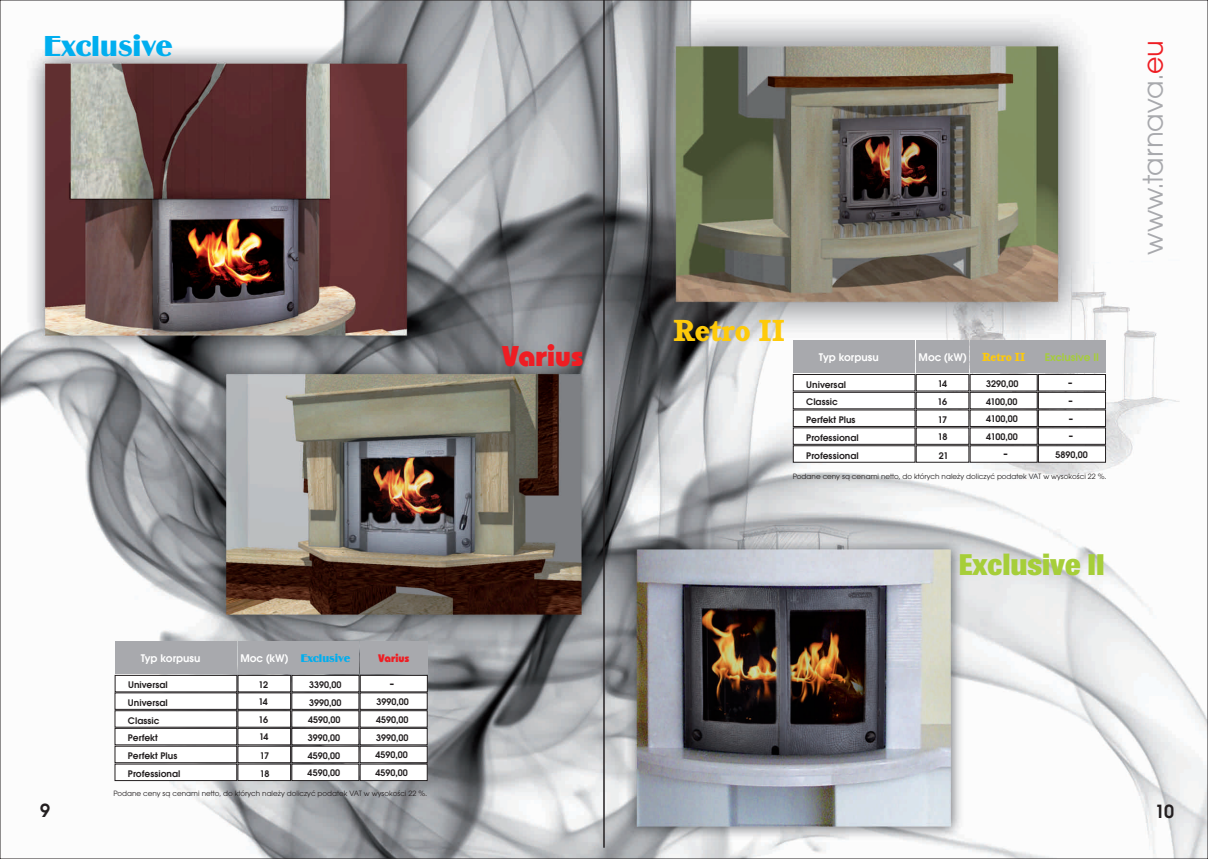
<style>
.page{position:relative;width:1208px;height:859px;background:#fff}
.page>*{position:absolute;margin:0;border:0;box-sizing:border-box;transform-origin:0 0}
.t1{font:30px "Avant Gar Got Itc TEE";letter-spacing:-3.01em;color:#a8a9ad}
.t2{font:30px "Brown CE Heavy";color:#a6ce39}
.t3{font:30px "Binner DEE";letter-spacing:-2.495em;color:#00aeef}
.t4{font:30px "Cushing Itc TEE Heav";letter-spacing:-2.29em;color:#feca0a}
.t5{font:30px "Bauhaus ITCEE Heav";letter-spacing:-2.625em;color:#ee1d23}
.t6{font:600 20px "Avant Gar Got Itc TEE";color:#231f20}
.t7{font:600 14.4px/17.8px "Avant Gar Got Itc TEE";color:#231f20;text-align:justify}
.t8{font:600 11.5px "Avant Gar Got Itc TEE";letter-spacing:-2.5em;color:#fff}
.t9{font:600 11.5px "Avant Gar Got Itc TEE";letter-spacing:-2.625em;color:#fff}
.t10{font:600 11.5px "Avant Gar Got Itc TEE";letter-spacing:-2.455em;color:#a6ce39}
.t11{font:11.5px "Binner DEE";letter-spacing:-2.495em;color:#00aeef}
.t12{font:11.5px "Cushing Itc TEE Heav";letter-spacing:-2.29em;color:#feca0a}
.t13{font:11.5px "Bauhaus ITCEE Heav";letter-spacing:-2.625em;color:#ee1d23}
.t14{font:600 10px/17.6px "Avant Gar Got Itc TEE";letter-spacing:-2.5em;color:#231f20}
.t15{font:600 10px/17.9px "Avant Gar Got Itc TEE";letter-spacing:-2.525em;color:#231f20}
.t16{font:600 10px/17.9px "Avant Gar Got Itc TEE";letter-spacing:-2.53em;color:#231f20}
.t17{font:600 10px "Avant Gar Got Itc TEE";letter-spacing:-2.615em;color:#231f20}
.t18{font:600 10px "Avant Gar Got Itc TEE";letter-spacing:-2.02em;color:#231f20}
.t19{font:8px "Avant Gar Got Itc TEE";letter-spacing:-2.85em;color:#231f20}
.s1{font-size:14.4px}
.s2{color:#ee1d23}
</style>
<div class="page">
<img style="left:2px;top:2px;width:1204px;height:855px">
<div style="left:115px;top:641px;width:122px;height:33px;background:#a8a9ad"></div>
<div style="left:793px;top:340px;width:122px;height:33px;background:#a8a9ad"></div>
<div style="left:238px;top:641px;width:52px;height:33px;background:#a8a9ad"></div>
<div style="left:916px;top:340px;width:53px;height:33px;background:#a8a9ad"></div>
<div style="left:292px;top:641px;width:67px;height:33px;background:#a8a9ad"></div>
<div style="left:970px;top:340px;width:67px;height:33px;background:#a8a9ad"></div>
<div style="left:360px;top:641px;width:67px;height:33px;background:#a8a9ad"></div>
<div style="left:1038px;top:340px;width:67px;height:33px;background:#a8a9ad"></div>
<svg style="left:115px;top:675px;width:312px;height:106px"></svg>
<svg style="left:793px;top:374px;width:312px;height:88px"></svg>
<hr style="left:603px;top:0;width:1px;height:848px;background:#231f20">
<h1 class="t3" style="left:44px;top:33px;width:216px">Excl usive</h1>
<h1 class="t5" style="left:502px;top:344px;width:149px">Varius</h1>
<h3 class="t8" style="left:141px;top:654px;width:93px">Typkorpusu</h3>
<h3 class="t9" style="left:240px;top:653px;width:94px">Moc (kW)</h3>
<h3 class="t11" style="left:301px;top:654px;width:84px">Excl usive</h3>
<h3 class="t13" style="left:378px;top:653px;width:58px">Varius</h3>
<p class="t17" style="left:128px;top:681px;width:70px">Universal</p>
<p class="t14" style="left:258px;top:677px;width:36px">12</p>
<p class="t14" style="left:309px;top:677px;width:59px">3390, 00</p>
<h3 class="t7" style="left:390px;top:675px;width:23px">-</h3>
<p class="t17" style="left:128px;top:698px;width:70px">Universal</p>
<p class="t14" style="left:258px;top:694px;width:36px">14</p>
<p class="t14" style="left:309px;top:694px;width:126px">3990,00 3990,00</p>
<p class="t18" style="left:128px;top:716px;width:61px">Classic</p>
<p class="t16" style="left:128px;top:730px;width:74px">Perfekt<br>Perfekt Pl us</p>
<p class="t15" style="left:128px;top:766px;width:82px">Professional</p>
<p class="t14" style="left:258px;top:712px;width:36px">16</p>
<p class="t14" style="left:259px;top:729px;width:37px;line-height:18.4px">14<br>17</p>
<p class="t14" style="left:260px;top:765px;width:36px">18</p>
<p class="t14" style="left:308px;top:712px;width:127px">4590,00 4590,00<br>3990,00 3990,00<br>4590, 00<br>4590,00 4590,00</p>
<p class="t14" style="left:375px;top:747px;width:59px">4590, 00</p>
<p class="t19" style="left:113px;top:790px;width:348px">Podaneceny są cenami netto, doktórych należy dol iczyć podatek VAT wwysokości 22 %.</p>
<h1 class="t4" style="left:673px;top:322px;width:179px">RetroII</h1>
<h3 class="t8" style="left:819px;top:353px;width:93px">Typkorpusu</h3>
<h3 class="t9" style="left:918px;top:352px;width:94px">Moc (kW)</h3>
<h3 class="t12" style="left:982px;top:353px;width:70px">RetroII</h3>
<h3 class="t10" style="left:1044px;top:352px;width:81px">Excl usiveI I</h3>
<p class="t14" style="left:986px;top:376px;width:59px;text-align:justify">3290,00<br>4100,00<br>4100,00<br>4100,00</p>
<p class="t14" style="left:1003px;top:446px;width:111px"><span class="s1">-</span> 5890,00</p>
<p class="t14" style="left:937px;top:376px;width:36px">14</p>
<p class="t17" style="left:806px;top:380px;width:70px">Universal</p>
<h3 class="t7" style="left:1068px;top:374px;width:24px">- - - -</h3>
<p class="t14" style="left:937px;top:394px;width:36px">16</p>
<p class="t18" style="left:806px;top:398px;width:61px">Classic</p>
<p class="t16" style="left:806px;top:412px;width:74px">Perfekt Pl us</p>
<p class="t14" style="left:938px;top:412px;width:36px">17</p>
<p class="t14" style="left:938px;top:429px;width:37px;line-height:18.2px">18<br>21</p>
<p class="t19" style="left:792px;top:473px;width:348px">Podaneceny są cenami netto, doktórych należy dol iczyć podatek VAT wwysokości 22 %.</p>
<p class="t15" style="left:806px;top:429px;width:82px">Professional<br>Professional</p>
<h1 class="t2" style="left:958px;top:551px;width:147px">Exclusive II</h1>
<h1 class="t1" style="left:1140px;top:255px;width:300px;rotate:-90deg">www.tarnava. <span class="s2">eu</span></h1>
<h2 class="t6" style="left:40px;top:801px;width:62px">9</h2>
<h2 class="t6" style="left:1154px;top:803px;width:71px">10</h2>
</div>
